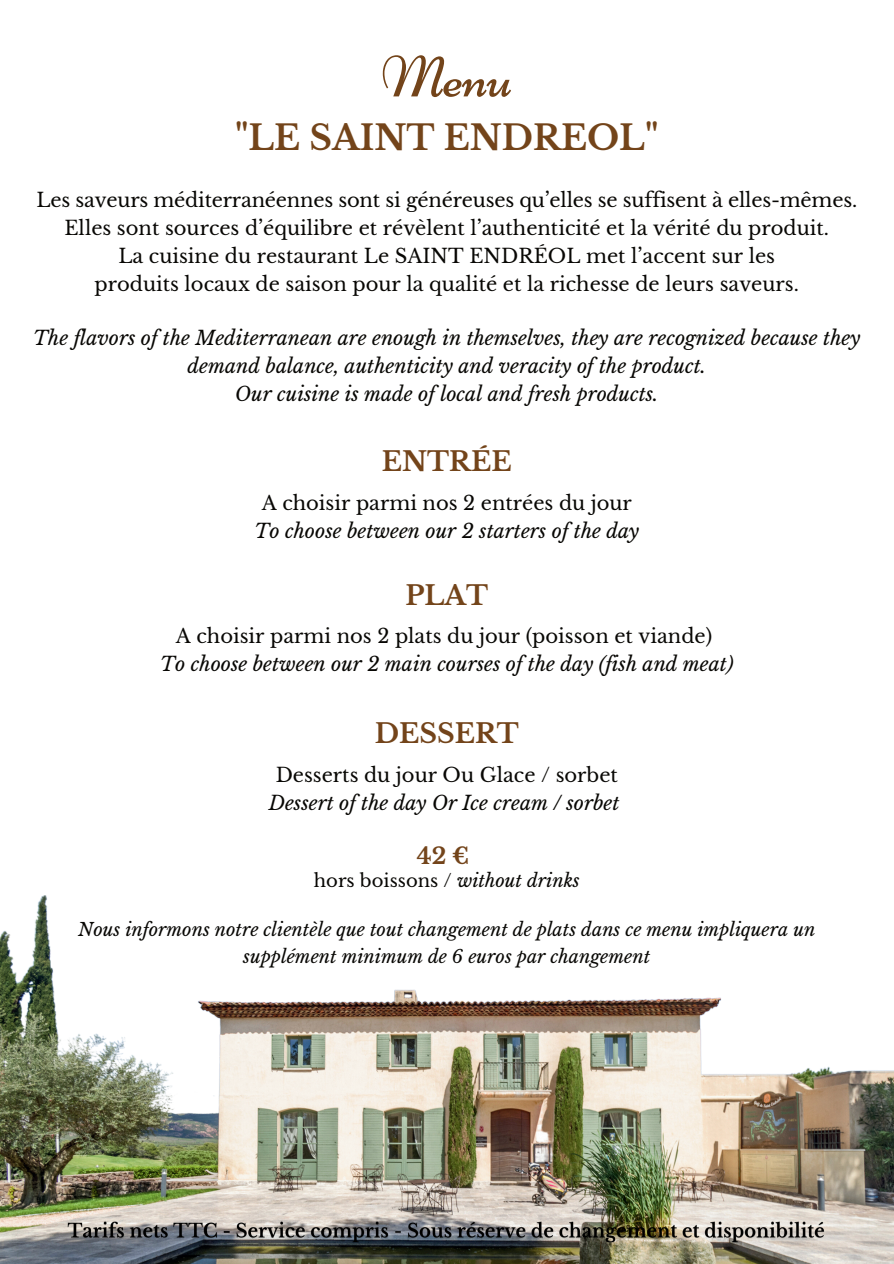
<style>
.page{position:relative;width:894px;height:1264px;background:#fff}
.page>*{position:absolute;margin:0;border:0;box-sizing:border-box;transform-origin:0 0}
.t1{font:58.35px "Niconne";color:#73441a}
.t2{font:700 34.05px "Libre Baskerville";color:#73441a}
.t3{font:700 26.55px "Libre Baskerville";color:#73441a}
.t4{font:700 22.5px "Libre Baskerville";color:#73441a}
.t5{font:19.5px/28.2px "Libre Baskerville";color:#080704;text-align:center}
.t6{font:italic 19.5px/28.2px "Libre Baskerville";color:#080704;text-align:center}
.t7{font:italic 18px/27px "Libre Baskerville";color:#080704;text-align:center}
.t8{font:18px "Libre Baskerville";color:#080704}
.s1{font-style:italic}
</style>
<div class="page">
<img style="left:0;top:895px;width:893px;height:368px">
<img style="left:65px;top:1218px;width:762px;height:28px">
<h1 class="t1" style="left:381px;top:42px;width:133px">Menu</h1>
<h2 class="t2" style="left:235px;top:116px;width:424px">"LE SAINT ENDREOL"</h2>
<p class="t5" style="left:36px;top:186px;width:822px">Les saveurs méditerranéennes sont si généreuses qu’elles se suffisent à elles-mêmes.<br>Elles sont sources d’équilibre et révèlent l’authenticité et la vérité du produit.<br>La cuisine du restaurant Le SAINT ENDRÉOL met l’accent sur les<br>produits locaux de saison pour la qualité et la richesse de leurs saveurs.</p>
<p class="t6" style="left:33px;top:324px;width:828px">The flavors of the Mediterranean are enough in themselves, they are recognized because they demand balance, authenticity and veracity of the product.<br>Our cuisine is made of local and fresh products.</p>
<h3 class="t3" style="left:382px;top:445px;width:131px">ENTRÉE</h3>
<p class="t5" style="left:261px;top:489px;width:371px">A choisir parmi nos 2 entrées du jour</p>
<p class="t6" style="left:254px;top:517px;width:386px">To choose between our 2 starters of the day</p>
<h3 class="t3" style="left:405px;top:579px;width:84px">PLAT</h3>
<p class="t5" style="left:176px;top:622px;width:537px">A choisir parmi nos 2 plats du jour (poisson et viande)</p>
<p class="t6" style="left:160px;top:650px;width:575px">To choose between our 2 main courses of the day (fish and meat)</p>
<h3 class="t3" style="left:374px;top:717px;width:146px">DESSERT</h3>
<p class="t5" style="left:275px;top:760px;width:343px">Desserts du jour Ou Glace / sorbet</p>
<p class="t6" style="left:268px;top:788px;width:352px">Dessert of the day Or Ice cream / sorbet</p>
<p class="t4" style="left:416px;top:842px;width:54px">42 €</p>
<p class="t8" style="left:314px;top:870px;width:267px">hors boissons / <span class="s1">without drinks</span></p>
<p class="t7" style="left:78px;top:916px;width:738px">Nous informons notre clientèle que tout changement de plats dans ce menu impliquera un supplément minimum de 6 euros par changement</p>
</div>
